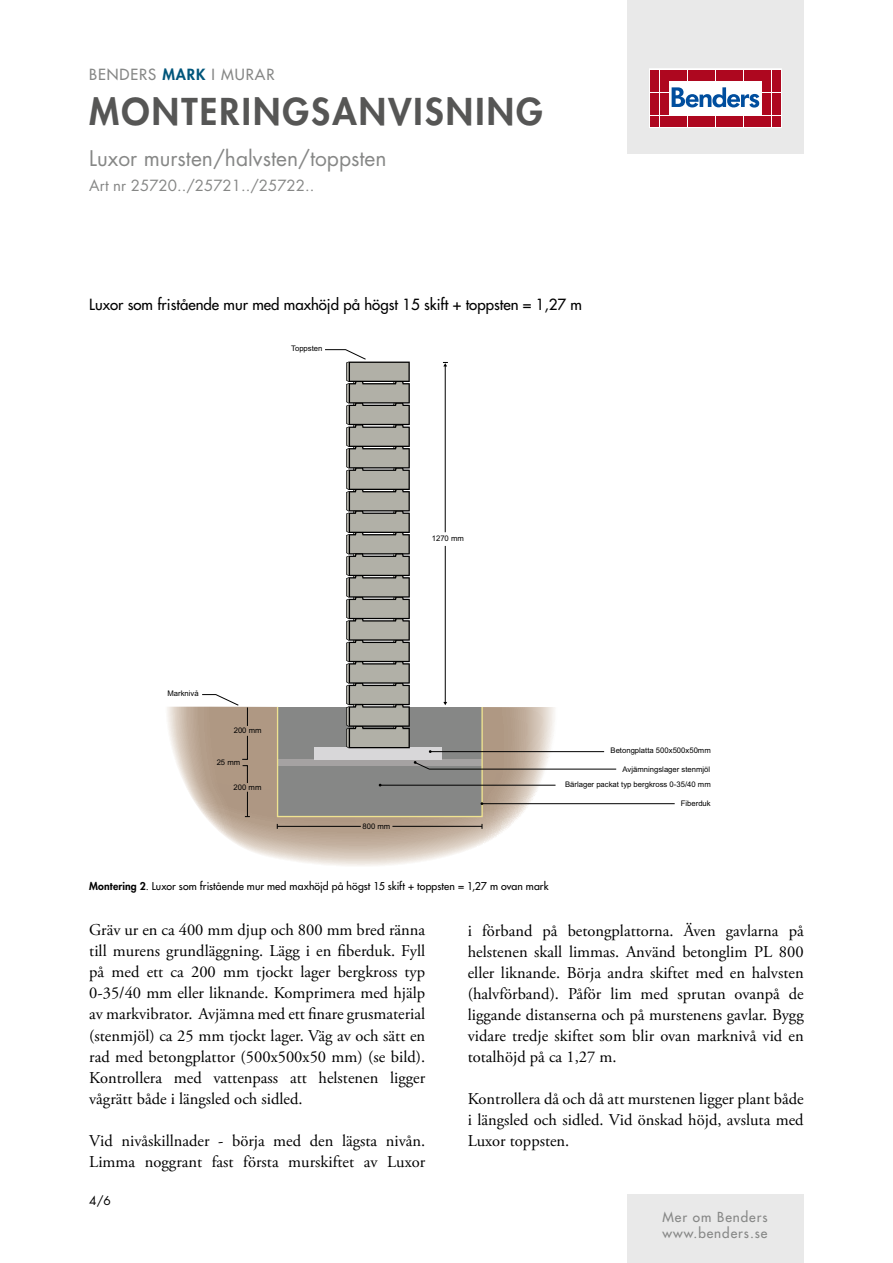
<style>
.page{position:relative;width:893px;height:1263px;background:#fff}
.page>*{position:absolute;margin:0;border:0;box-sizing:border-box;transform-origin:0 0}
.t1{font:800 36px "Futura Std";letter-spacing:.06em;color:#565655}
.t2{font:21px "Futura Std";color:#868786}
.t3{font:16.5px/21px "Adobe Garamond Pro";color:#000;text-align:justify}
.t4{font:500 15px "Futura Std";color:#000}
.t5{font:15px "Futura Std";color:#868786}
.t6{font:500 15px "Futura Std";letter-spacing:.06em;color:#868786}
.t7{font:500 13.5px/16.2px "Futura Std";letter-spacing:.07em;color:#868786}
.t8{font:12px "Futura Std";color:#000}
.t9{font:500 10.5px "Futura Std";letter-spacing:.01em;color:#000}
.t10{font:7.65px "Arial";color:#000}
.s1{font-weight:800;color:#00567b}
.s2{font-weight:800}
</style>
<div class="page">
<div style="left:627px;top:0;width:177px;height:153px;background:#e9e9e9"></div>
<svg style="left:649px;top:69px;width:132px;height:59px;background:#eac2c8"></svg>
<div style="left:651px;top:70px;width:8px;height:10px;background:#ae071f"></div>
<div style="left:660px;top:70px;width:8px;height:10px;background:#ae071f"></div>
<div style="left:651px;top:81px;width:8px;height:11px;background:#ae071f"></div>
<div style="left:660px;top:81px;width:8px;height:11px;background:#ae071f"></div>
<div style="left:651px;top:93px;width:8px;height:10px;background:#ae071f"></div>
<div style="left:660px;top:93px;width:8px;height:10px;background:#ae071f"></div>
<div style="left:651px;top:104px;width:8px;height:11px;background:#ae071f"></div>
<div style="left:660px;top:104px;width:8px;height:11px;background:#ae071f"></div>
<div style="left:651px;top:116px;width:8px;height:10px;background:#ae071f"></div>
<div style="left:660px;top:116px;width:8px;height:10px;background:#ae071f"></div>
<div style="left:669px;top:70px;width:8px;height:10px;background:#ae071f"></div>
<div style="left:679px;top:70px;width:8px;height:10px;background:#ae071f"></div>
<div style="left:688px;top:70px;width:8px;height:10px;background:#ae071f"></div>
<div style="left:697px;top:70px;width:9px;height:10px;background:#ae071f"></div>
<div style="left:707px;top:70px;width:8px;height:10px;background:#ae071f"></div>
<div style="left:716px;top:70px;width:8px;height:10px;background:#ae071f"></div>
<div style="left:725px;top:70px;width:9px;height:10px;background:#ae071f"></div>
<div style="left:735px;top:70px;width:8px;height:10px;background:#ae071f"></div>
<div style="left:744px;top:70px;width:8px;height:10px;background:#ae071f"></div>
<div style="left:753px;top:70px;width:9px;height:10px;background:#ae071f"></div>
<div style="left:669px;top:116px;width:8px;height:10px;background:#ae071f"></div>
<div style="left:679px;top:116px;width:8px;height:10px;background:#ae071f"></div>
<div style="left:688px;top:116px;width:8px;height:10px;background:#ae071f"></div>
<div style="left:697px;top:116px;width:9px;height:10px;background:#ae071f"></div>
<div style="left:707px;top:116px;width:8px;height:10px;background:#ae071f"></div>
<div style="left:716px;top:116px;width:8px;height:10px;background:#ae071f"></div>
<div style="left:725px;top:116px;width:9px;height:10px;background:#ae071f"></div>
<div style="left:735px;top:116px;width:8px;height:10px;background:#ae071f"></div>
<div style="left:744px;top:116px;width:8px;height:10px;background:#ae071f"></div>
<div style="left:753px;top:116px;width:9px;height:10px;background:#ae071f"></div>
<div style="left:763px;top:70px;width:8px;height:10px;background:#ae071f"></div>
<div style="left:772px;top:70px;width:8px;height:10px;background:#ae071f"></div>
<div style="left:763px;top:81px;width:8px;height:11px;background:#ae071f"></div>
<div style="left:772px;top:81px;width:8px;height:11px;background:#ae071f"></div>
<div style="left:763px;top:93px;width:8px;height:10px;background:#ae071f"></div>
<div style="left:772px;top:93px;width:8px;height:10px;background:#ae071f"></div>
<div style="left:763px;top:104px;width:8px;height:11px;background:#ae071f"></div>
<div style="left:772px;top:104px;width:8px;height:11px;background:#ae071f"></div>
<div style="left:763px;top:116px;width:8px;height:10px;background:#ae071f"></div>
<div style="left:772px;top:116px;width:8px;height:10px;background:#ae071f"></div>
<svg style="left:672px;top:87px;width:87px;height:21px;background:#8fb1d4"></svg>
<div style="left:627px;top:1195px;width:177px;height:68px;background:#e9e9e9"></div>
<svg style="left:167px;top:707px;width:391px;height:159px"></svg>
<svg style="left:245px;top:792px;width:5px;height:25px"></svg>
<div style="left:277px;top:707px;width:205px;height:109px;background:#868786"></div>
<div style="left:277px;top:706px;width:206px;height:111px;border:1px solid #efe390"></div>
<hr style="left:392px;top:826px;width:90px;height:1px;background:#000">
<hr style="left:277px;top:826px;width:84px;height:1px;background:#000">
<hr style="left:481px;top:803px;width:194px;height:1px;background:#000">
<svg style="left:202px;top:349px;width:415px;height:437px"></svg>
<p class="t6" style="left:89px;top:65px;width:187px">BENDERS <span class="s1">MARK</span> I MURAR</p>
<h1 class="t1" style="left:89px;top:89px;width:455px">MONTERINGSANVISNING</h1>
<p class="t2" style="left:89px;top:145px;width:299px">Luxor mursten/halvsten/toppsten</p>
<p class="t5" style="left:89px;top:176px;width:227px">Art nr 25720../25721../25722..</p>
<p class="t4" style="left:89px;top:295px;width:494px">Luxor som fristående mur med maxhöjd på högst 15 skift + toppsten = 1,27 m</p>
<p class="t10" style="left:291px;top:343px;width:33px">Toppsten</p>
<p class="t10" style="left:168px;top:688px;width:33px">Marknivå</p>
<p class="t10" style="left:234px;top:725px;width:29px">200 mm</p>
<p class="t10" style="left:217px;top:757px;width:25px">25 mm</p>
<p class="t10" style="left:234px;top:782px;width:29px">200 mm</p>
<p class="t10" style="left:432px;top:533px;width:34px">1270 mm</p>
<p class="t10" style="left:362px;top:821px;width:29px">800 mm</p>
<p class="t10" style="left:610px;top:745px;width:102px">Betongplatta 500x500x50mm</p>
<p class="t10" style="left:623px;top:764px;width:89px">Avjämningslager stenmjöl</p>
<p class="t10" style="left:681px;top:797px;width:31px">Fiberduk</p>
<p class="t10" style="left:565px;top:779px;width:147px">Bärlager packat typ bergkross 0-35/40 mm</p>
<p class="t9" style="left:89px;top:879px;width:461px"><span class="s2">Montering 2</span>. Luxor som fristående mur med maxhöjd på högst 15 skift + toppsten = 1,27 m ovan mark</p>
<p class="t3" style="left:89px;top:920px;width:337px">Gräv ur en ca 400 mm djup och 800 mm bred ränna till murens grundläggning. Lägg i en fiberduk. Fyll på med ett ca 200 mm tjockt lager bergkross typ 0-35/40 mm eller liknande. Komprimera med hjälp av markvibrator. Avjämna med ett finare grusmaterial (stenmjöl) ca 25 mm tjockt lager. Väg av och sätt en rad med betongplattor (500x500x50 mm) (se bild).<br>Kontrollera med vattenpass att helstenen ligger vågrätt både i längsled och sidled.</p>
<p class="t3" style="left:89px;top:1130px;width:337px">Vid nivåskillnader - börja med den lägsta nivån.<br>Limma noggrant fast första murskiftet av Luxor</p>
<p class="t3" style="left:468px;top:920px;width:337px">i förband på betongplattorna. Även gavlarna på helstenen skall limmas. Använd betonglim PL 800 eller liknande. Börja andra skiftet med en halvsten (halvförband). Påför lim med sprutan ovanpå de liggande distanserna och på murstenens gavlar. Bygg vidare tredje skiftet som blir ovan marknivå vid en totalhöjd på ca 1,27 m.</p>
<p class="t3" style="left:468px;top:1088px;width:337px">Kontrollera då och då att murstenen ligger plant både i längsled och sidled. Vid önskad höjd, avsluta med Luxor toppsten.</p>
<p class="t8" style="left:89px;top:1193px;width:23px">4/6</p>
<p class="t7" style="left:662px;top:1209px;width:107px">Mer om Benders www.benders.se</p>
</div>
